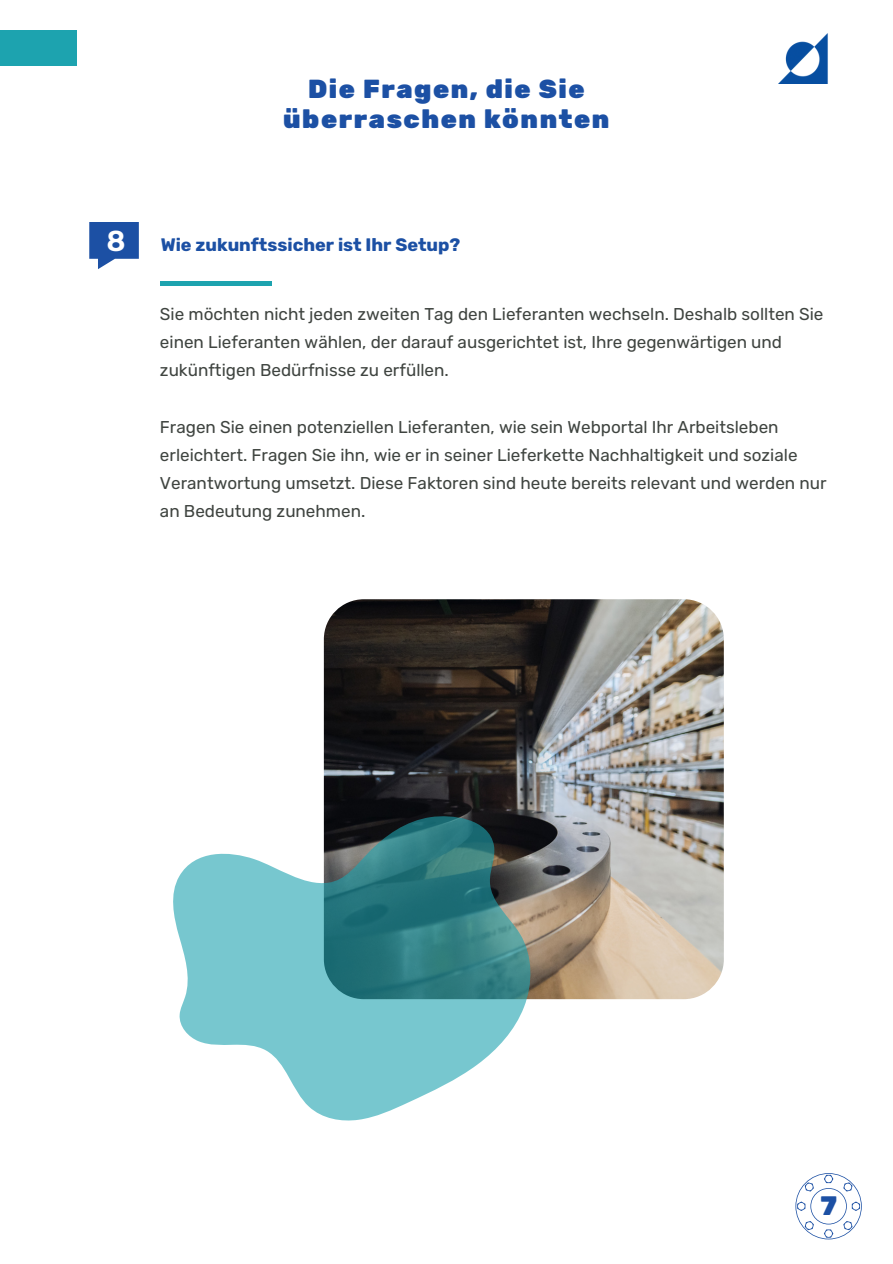
<style>
.page{position:relative;width:893px;height:1264px;background:#fff}
.page>*{position:absolute;margin:0;border:0;box-sizing:border-box;transform-origin:0 0}
.t1{font:900 26.55px "Rubik";color:#1c50a4}
.t2{font:900 25.95px/30.3px "Rubik";letter-spacing:.06em;color:#1c50a4;text-align:center}
.t3{font:700 18px "Rubik";color:#1c50a4}
.t4{font:17.1px/28px "Rubik";color:#3f4440}
.s1{font-weight:600;font-size:28.8px;color:#fff}
</style>
<div class="page">
<div style="left:0;top:30px;width:76px;height:35px;background:#1da3af"></div>
<img style="left:779px;top:33px;width:49px;height:50px">
<svg style="left:89px;top:222px;width:50px;height:47px"></svg>
<div style="left:161px;top:281px;width:69px;height:5px;background:#1da3af"></div>
<div style="left:230px;top:281px;width:42px;height:5px;background:#1da3af"></div>
<svg style="left:795px;top:1173px;width:66px;height:66px"></svg>
<img style="left:324px;top:599px;width:399px;height:400px;border-radius:40px">
<svg style="left:173px;top:815px;width:357px;height:306px"></svg>
<h2 class="t2" style="left:283px;top:74px;width:328px">Die Fragen, die Sie überraschen könnten</h2>
<p class="t3" style="left:106px;top:234px;width:355px"><span class="s1">8</span> Wie zukunftssicher ist Ihr Setup?</p>
<p class="t4" style="left:160px;top:300px;width:665px">Sie möchten nicht jeden zweiten Tag den Lieferanten wechseln. Deshalb sollten Sie einen Lieferanten wählen, der darauf ausgerichtet ist, Ihre gegenwärtigen und zukünftigen Bedürfnisse zu erfüllen.</p>
<p class="t4" style="left:160px;top:412px;width:668px">Fragen Sie einen potenziellen Lieferanten, wie sein Webportal Ihr Arbeitsleben erleichtert. Fragen Sie ihn, wie er in seiner Lieferkette Nachhaltigkeit und soziale Verantwortung umsetzt. Diese Faktoren sind heute bereits relevant und werden nur an Bedeutung zunehmen.</p>
<h1 class="t1" style="left:820px;top:1189px;width:18px">7</h1>
</div>
